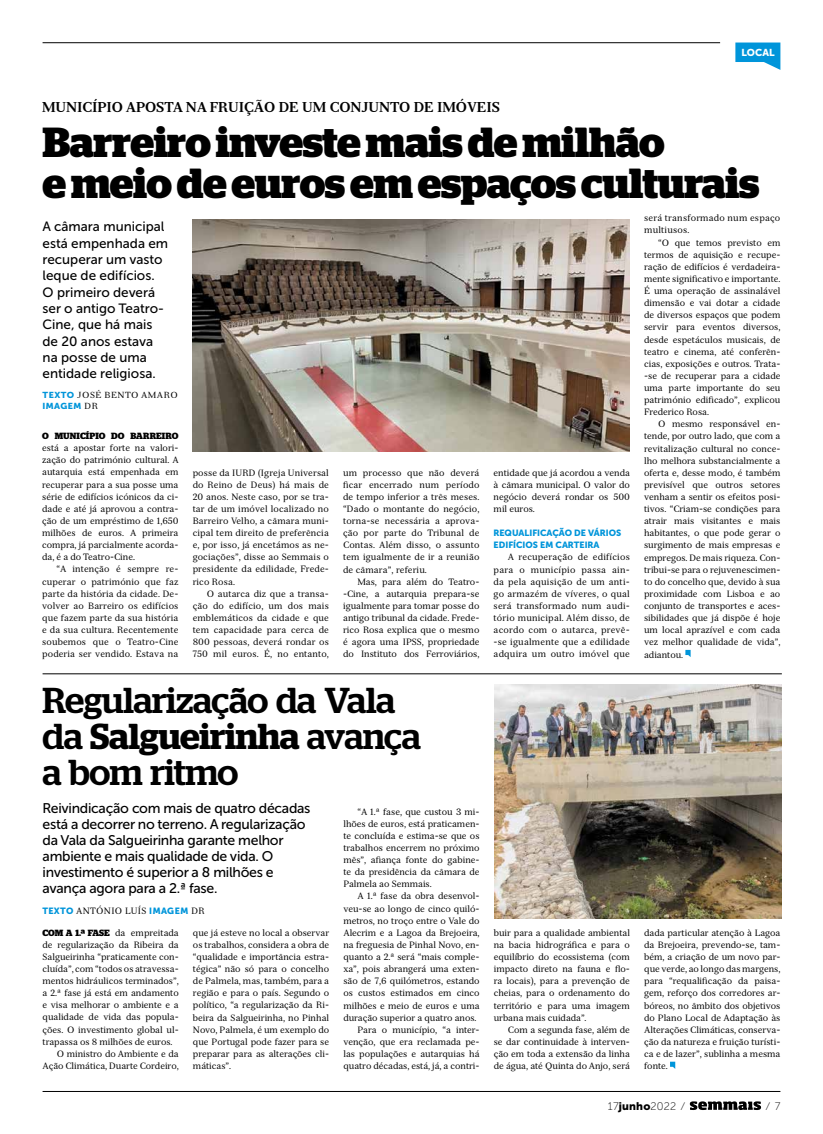
<style>
.page{position:relative;width:823px;height:1134px;background:#fff}
.page>*{position:absolute;margin:0;border:0;box-sizing:border-box;transform-origin:0 0}
.t1{font:700 42px/41px "Stag";letter-spacing:-.01em;color:#000}
.t2{font:500 36px/36px "Stag";letter-spacing:-.015em;color:#000}
.t3{font:14px/16px "Museo Sans Cyrl 500";letter-spacing:-.02em;color:#000}
.t4{font:700 14px "Serif 12 Beta";color:#000}
.t5{font:13.4px/16.3px "Museo Sans Cyrl 500";color:#000}
.t6{font:11px "Museo Sans Cyrl 100";letter-spacing:.015em;color:#000}
.t7{font:10px "Museo Sans Cyrl 900";letter-spacing:.01em;color:#fff}
.t8{font:9px/12.1px "Serif 12 Beta";letter-spacing:-.005em;color:#000;text-align:justify}
.t9{font:9px/12.1px "Museo Sans Cyrl 900";color:#0095da}
.t10{font:9px/12.1px "Serif 12 Beta";letter-spacing:.02em;color:#000}
.t11{font:9px "Serif 12 Beta";letter-spacing:.03em;color:#000}
.t12{font:700 9px "Stag";letter-spacing:.015em;color:#000}
.t13{font:8.6px "Serif 12 Beta";letter-spacing:.05em;color:#000;scale:1.04 1}
.t14{font:8.6px "Museo Sans Cyrl 900";letter-spacing:.05em;color:#0095da;scale:1.04 1}
.s1{font-family:"Museo Sans Cyrl 900";color:#0095da}
.s2{font-family:"Serif 12 Beta";color:#000}
.s3{font-weight:600}
.s4{font-family:"Stag";font-weight:700}
.s5{font-family:"Museo Sans Cyrl 900"}
</style>
<div class="page">
<svg style="left:689px;top:1101px;width:71px;height:9px"></svg>
<hr style="left:43px;top:1091px;width:737px;height:1px;background:#000">
<hr style="left:43px;top:43px;width:676px;height:1px;background:#000">
<svg style="left:735px;top:43px;width:45px;height:27px"></svg>
<svg style="left:685px;top:650px;width:5px;height:7px"></svg>
<img style="left:192px;top:220px;width:437px;height:231px">
<svg style="left:670px;top:1062px;width:4px;height:6px"></svg>
<img style="left:494px;top:684px;width:287px;height:234px">
<hr style="left:43px;top:673px;width:738px;height:1px;background:#000">
<h3 class="t4" style="left:42px;top:99px;width:459px">MUNICÍPIO APOSTA NA FRUIÇÃO DE UM CONJUNTO DE IMÓVEIS</h3>
<p class="t7" style="left:741px;top:47px;width:35px">LOCAL</p>
<h1 class="t1" style="left:42px;top:122px;width:718px">Barreiro investe mais de milhão<br>e meio de euros em espaços culturais</h1>
<h3 class="t5" style="left:43px;top:219px;width:127px">A câmara municipal está empenhada em recuperar um vasto leque de edifícios.<br>O primeiro deverá ser o antigo Teatro-<br>Cine, que há mais de 20 anos estava na posse de uma entidade religiosa.</h3>
<p class="t13" style="left:43px;top:390px;width:131px"><span class="s1">TEXTO</span> JOSÉ BENTO AMARO</p>
<p class="t14" style="left:43px;top:402px;width:55px">IMAGEM <span class="s2">DR</span></p>
<p class="t12" style="left:42px;top:431px;width:137px">O MUNICÍPIO DO BARREIRO</p>
<p class="t8" style="left:42px;top:442px;width:138px">está a apostar forte na valori&shy;zação do património cultural. A autarquia está empenhada em recuperar para a sua posse uma série de edifícios icónicos da ci&shy;dade e até já aprovou a contra&shy;ção de um empréstimo de 1,650 milhões de euros. A primeira compra, já parcialmente acorda&shy;da, é a do Teatro-Cine.</p>
<p class="t8" style="left:42px;top:563px;width:138px;text-indent:14px">“A intenção é sempre re&shy;cuperar o património que faz parte da história da cidade. De&shy;volver ao Barreiro os edifícios que fazem parte da sua história e da sua cultura. Recentemente soubemos que o Teatro-Cine poderia ser vendido. Estava na</p>
<p class="t8" style="left:192px;top:466px;width:138px">posse da IURD (Igreja Universal do Reino de Deus) há mais de 20 anos. Neste caso, por se tra&shy;tar de um imóvel localizado no Barreiro Velho, a câmara muni&shy;cipal tem direito de preferência e, por isso, já encetámos as ne&shy;gociações”, disse ao Semmais o presidente da edilidade, Frede&shy;rico Rosa.</p>
<p class="t8" style="left:192px;top:587px;width:138px;text-indent:14px">O autarca diz que a transa&shy;ção do edifício, um dos mais emblemáticos da cidade e que tem capacidade para cerca de 800 pessoas, deverá rondar os 750 mil euros. É, no entanto,</p>
<p class="t8" style="left:343px;top:466px;width:138px">um processo que não deverá ficar encerrado num período de tempo inferior a três meses. “Dado o montante do negócio, torna-se necessária a aprova&shy;ção por parte do Tribunal de Contas. Além disso, o assunto tem igualmente de ir a reunião de câmara”, referiu.</p>
<p class="t8" style="left:343px;top:575px;width:138px;text-indent:14px">Mas, para além do Teatro--Cine, a autarquia prepara-se igualmente para tomar posse do antigo tribunal da cidade. Frede&shy;rico Rosa explica que o mesmo é agora uma IPSS, propriedade do Instituto dos Ferroviários,</p>
<h2 class="t2" style="left:43px;top:682px;width:379px">Regularização da Vala da <span class="s3">Salgueirinha</span> avança a bom ritmo</h2>
<h3 class="t3" style="left:43px;top:800px;width:269px">Reivindicação com mais de quatro décadas está a decorrer no terreno. A regularização da Vala da Salgueirinha garante melhor ambiente e mais qualidade de vida. O investimento é superior a 8 milhões e avança agora para a 2.ª fase.</h3>
<p class="t11" style="left:43px;top:905px;width:164px"><span class="s1">TEXTO</span> ANTÓNIO LUÍS <span class="s1">IMAGEM</span> DR</p>
<p class="t8" style="left:343px;top:805px;width:138px;text-indent:14px">“A 1.ª fase, que custou 3 mi&shy;lhões de euros, está praticamen&shy;te concluída e estima-se que os trabalhos encerrem no próximo mês”, afiança fonte do gabine&shy;te da presidência da câmara de Palmela ao Semmais.</p>
<p class="t8" style="left:357px;top:890px;width:123px">A 1.ª fase da obra desenvol-</p>
<p class="t8" style="left:343px;top:902px;width:138px">veu-se ao longo de cinco quiló-</p>
<p class="t8" style="left:343px;top:914px;width:138px">metros, no troço entre o Vale do</p>
<p class="t8" style="left:343px;top:927px;width:138px">Alecrim e a Lagoa da Brejoeira,</p>
<p class="t8" style="left:343px;top:939px;width:138px">na freguesia de Pinhal Novo, en-</p>
<p class="t8" style="left:343px;top:951px;width:138px">quanto a 2.ª será “mais comple-</p>
<p class="t8" style="left:343px;top:963px;width:138px">xa”, pois abrangerá uma exten-</p>
<p class="t8" style="left:343px;top:975px;width:138px">são de 7,6 quilómetros, estando</p>
<p class="t8" style="left:343px;top:987px;width:138px">os custos estimados em cinco</p>
<p class="t8" style="left:343px;top:999px;width:138px">milhões e meio de euros e uma</p>
<p class="t8" style="left:343px;top:1011px;width:135px">duração superior a quatro anos.</p>
<p class="t8" style="left:357px;top:1023px;width:123px">Para o município, “a inter-</p>
<p class="t8" style="left:343px;top:1036px;width:138px">venção, que era reclamada pe-</p>
<p class="t8" style="left:343px;top:1048px;width:138px">las populações e autarquias há</p>
<p class="t8" style="left:343px;top:1060px;width:138px">quatro décadas, está, já, a contri-</p>
<p class="t8" style="left:193px;top:926px;width:138px">que já esteve no local a observar os trabalhos, considera a obra de “qualidade e importância estra&shy;tégica” não só para o concelho de Palmela, mas, também, para a região e para o país. Segundo o político, “a regularização da Ri&shy;beira da Salgueirinha, no Pinhal Novo, Palmela, é um exemplo do que Portugal pode fazer para se preparar para as alterações cli&shy;máticas”.</p>
<p class="t8" style="left:43px;top:926px;width:137px"><span class="s4">COM A 1.ª FASE</span> da empreitada</p>
<p class="t8" style="left:43px;top:939px;width:138px">de regularização da Ribeira da</p>
<p class="t8" style="left:43px;top:951px;width:138px">Salgueirinha “praticamente con-</p>
<p class="t8" style="left:43px;top:963px;width:138px">cluída”, com “todos os atravessa-</p>
<p class="t8" style="left:43px;top:975px;width:138px">mentos hidráulicos terminados”,</p>
<p class="t8" style="left:43px;top:987px;width:138px">a 2.ª fase já está em andamento</p>
<p class="t8" style="left:43px;top:999px;width:138px">e visa melhorar o ambiente e a</p>
<p class="t8" style="left:43px;top:1011px;width:138px">qualidade de vida das popula-</p>
<p class="t8" style="left:43px;top:1023px;width:138px">ções. O investimento global ul-</p>
<p class="t8" style="left:43px;top:1035px;width:131px">trapassa os 8 milhões de euros.</p>
<p class="t8" style="left:57px;top:1048px;width:123px">O ministro do Ambiente e da</p>
<p class="t8" style="left:43px;top:1060px;width:138px">Ação Climática, Duarte Cordeiro,</p>
<p class="t8" style="left:493px;top:466px;width:138px">entidade que já acordou a venda à câmara municipal. O valor do negócio deverá rondar os 500 mil euros.</p>
<p class="t9" style="left:493px;top:527px;width:129px">REQUALIFICAÇÃO DE VÁRIOS<br>EDIFÍCIOS EM CARTEIRA</p>
<p class="t8" style="left:493px;top:551px;width:138px;text-indent:14px">A recuperação de edifícios para o município passa ain&shy;da pela aquisição de um anti&shy;go armazém de víveres, o qual será transformado num audi&shy;tório municipal. Além disso, de acordo com o autarca, prevê--se igualmente que a edilidade adquira um outro imóvel que</p>
<p class="t10" style="left:643px;top:212px;width:138px">será transformado num espaço multiusos.</p>
<p class="t8" style="left:643px;top:236px;width:138px;text-indent:14px">“O que temos previsto em termos de aquisição e recupe&shy;ração de edifícios é verdadeira&shy;mente significativo e importante.<br>É uma operação de assinalável dimensão e vai dotar a cidade de diversos espaços que podem servir para eventos diversos, desde espetáculos musicais, de teatro e cinema, até conferên&shy;cias, exposições e outros. Trata--se de recuperar para a cidade uma parte importante do seu património edificado”, explicou Frederico Rosa.</p>
<p class="t8" style="left:643px;top:418px;width:138px;text-indent:14px">O mesmo responsável en&shy;tende, por outro lado, que com a revitalização cultural no conce&shy;lho melhora substancialmente a oferta e, desse modo, é também previsível que outros setores venham a sentir os efeitos posi&shy;tivos. “Criam-se condições para atrair mais visitantes e mais habitantes, o que pode gerar o surgimento de mais empresas e empregos. De mais riqueza. Con&shy;tribui-se para o rejuvenescimen&shy;to do concelho que, devido à sua proximidade com Lisboa e ao conjunto de transportes e aces&shy;sibilidades que já dispõe é hoje um local aprazível e com cada vez melhor qualidade de vida”, adiantou.</p>
<p class="t8" style="left:493px;top:927px;width:138px">buir para a qualidade ambiental na bacia hidrográfica e para o equilíbrio do ecossistema (com impacto direto na fauna e flo&shy;ra locais), para a prevenção de cheias, para o ordenamento do território e para uma imagem urbana mais cuidada”.</p>
<p class="t8" style="left:493px;top:1023px;width:138px;text-indent:14px">Com a segunda fase, além de se dar continuidade à interven&shy;ção em toda a extensão da linha de água, até Quinta do Anjo, será</p>
<p class="t8" style="left:643px;top:927px;width:138px">dada particular atenção à Lagoa da Brejoeira, prevendo-se, tam&shy;bém, a criação de um novo par&shy;que verde, ao longo das margens, para “requalificação da paisa&shy;gem, reforço dos corredores ar&shy;bóreos, no âmbito dos objetivos do Plano Local de Adaptação às Alterações Climáticas, conserva&shy;ção da natureza e fruição turísti&shy;ca e de lazer”, sublinha a mesma fonte.</p>
<p class="t6" style="left:607px;top:1100px;width:77px">17<span class="s5">junho</span>2022 ⁄</p>
<p class="t6" style="left:766px;top:1100px;width:15px">⁄ 7</p>
</div>
